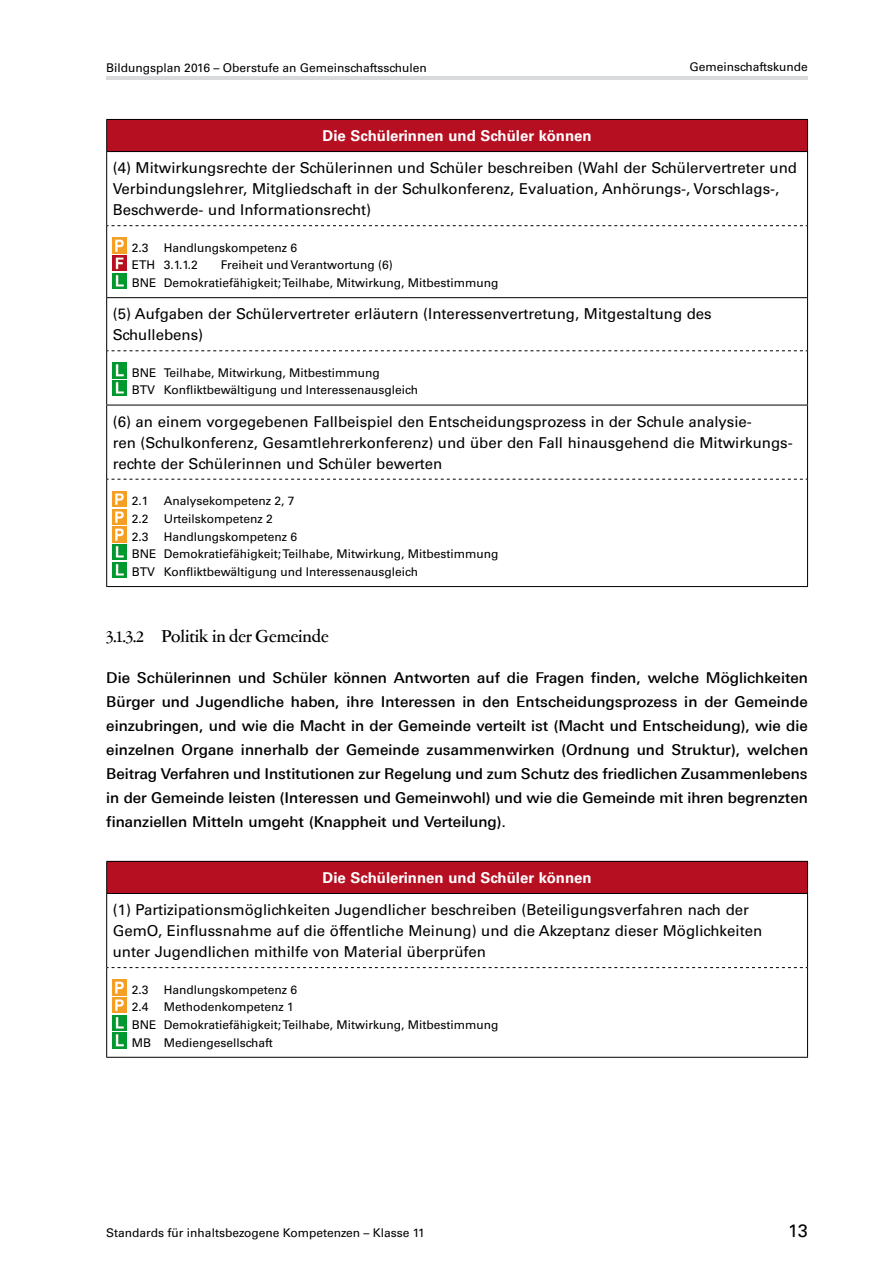
<style>
.page{position:relative;width:893px;height:1263px;background:#fff}
.page>*{position:absolute;margin:0;border:0;box-sizing:border-box;transform-origin:0 0}
.t1{font:500 19.5px "Garamont Amst SH";color:#000}
.t2{font:18px "Univers LT Std";color:#000}
.t3{font:15px/21px "Univers LT Std";color:#000}
.t4{font:500 15px/24px "Linotype Univers 530";color:#000;text-align:justify}
.t5{font:700 15px "Univers LT Std";color:#fff}
.t6{font:12px/17.7px "Univers LT Std";color:#000}
</style>
<div class="page">
<hr style="left:106px;top:77px;width:702px;height:3px;background:#d9dadb">
<div style="left:107px;top:119px;width:700px;height:33px;background:#b60f21"></div>
<hr style="left:106px;top:119px;width:702px;height:1px;background:#000">
<hr style="left:106px;top:120px;width:1px;height:31px;background:#000">
<hr style="left:807px;top:120px;width:1px;height:31px;background:#000">
<hr style="left:106px;top:151px;width:702px;height:1px;background:#000">
<hr style="left:106px;top:152px;width:1px;height:74px;background:#000">
<hr style="left:807px;top:152px;width:1px;height:74px;background:#000">
<svg style="left:107px;top:225px;width:700px;height:1px"></svg>
<hr style="left:106px;top:226px;width:1px;height:71px;background:#000">
<hr style="left:807px;top:226px;width:1px;height:71px;background:#000">
<hr style="left:106px;top:297px;width:702px;height:1px;background:#000">
<hr style="left:106px;top:298px;width:1px;height:53px;background:#000">
<hr style="left:807px;top:298px;width:1px;height:53px;background:#000">
<svg style="left:107px;top:350px;width:700px;height:1px"></svg>
<hr style="left:106px;top:351px;width:1px;height:54px;background:#000">
<hr style="left:807px;top:351px;width:1px;height:54px;background:#000">
<hr style="left:106px;top:405px;width:702px;height:1px;background:#000">
<hr style="left:106px;top:405px;width:1px;height:74px;background:#000">
<hr style="left:807px;top:405px;width:1px;height:74px;background:#000">
<svg style="left:107px;top:479px;width:700px;height:1px"></svg>
<hr style="left:106px;top:479px;width:1px;height:107px;background:#000">
<hr style="left:807px;top:479px;width:1px;height:107px;background:#000">
<hr style="left:106px;top:586px;width:702px;height:1px;background:#000">
<img style="left:113px;top:238px;width:14px;height:15px">
<img style="left:113px;top:256px;width:14px;height:15px">
<img style="left:113px;top:273px;width:14px;height:16px">
<img style="left:113px;top:363px;width:14px;height:15px">
<img style="left:113px;top:381px;width:14px;height:15px">
<img style="left:113px;top:491px;width:14px;height:16px">
<img style="left:113px;top:509px;width:14px;height:15px">
<img style="left:113px;top:527px;width:14px;height:15px">
<img style="left:113px;top:544px;width:14px;height:16px">
<img style="left:113px;top:562px;width:14px;height:15px">
<div style="left:107px;top:861px;width:700px;height:32px;background:#b60f21"></div>
<hr style="left:106px;top:861px;width:702px;height:1px;background:#000">
<hr style="left:106px;top:862px;width:1px;height:31px;background:#000">
<hr style="left:807px;top:862px;width:1px;height:31px;background:#000">
<hr style="left:106px;top:893px;width:702px;height:1px;background:#000">
<hr style="left:106px;top:894px;width:1px;height:73px;background:#000">
<hr style="left:807px;top:894px;width:1px;height:73px;background:#000">
<svg style="left:107px;top:967px;width:700px;height:1px"></svg>
<hr style="left:106px;top:967px;width:1px;height:90px;background:#000">
<hr style="left:807px;top:967px;width:1px;height:90px;background:#000">
<hr style="left:106px;top:1057px;width:702px;height:1px;background:#000">
<img style="left:113px;top:980px;width:14px;height:15px">
<img style="left:113px;top:997px;width:14px;height:16px">
<img style="left:113px;top:1015px;width:14px;height:15px">
<img style="left:113px;top:1033px;width:14px;height:15px">
<p class="t6" style="left:106px;top:59px;width:322px">Bildungsplan 2016 – Oberstufe an Gemeinschaftsschulen</p>
<p class="t6" style="left:689px;top:58px;width:120px">Gemeinschaftskunde</p>
<p class="t5" style="left:323px;top:127px;width:271px">Die Schülerinnen und Schüler können</p>
<p class="t3" style="left:113px;top:157px;width:686px">(4) Mitwirkungsrechte der Schülerinnen und Schüler beschreiben (Wahl der Schülervertreter und<br>Verbindungslehrer, Mitgliedschaft in der Schulkonferenz, Evaluation, Anhörungs-, Vorschlags-,<br>Beschwerde- und Informationsrecht)</p>
<p class="t6" style="left:132px;top:239px;width:18px">2.3</p>
<p class="t6" style="left:132px;top:239px;width:167px;text-indent:32px">Handlungskompetenz 6<br>ETH 3.1.1.2</p>
<p class="t6" style="left:132px;top:256px;width:368px;text-indent:89px">Freiheit und Verantwortung (6)<br>BNE Demokratiefähigkeit; Teilhabe, Mitwirkung, Mitbestimmung</p>
<p class="t3" style="left:113px;top:303px;width:601px">(5) Aufgaben der Schülervertreter erläutern (Interessenvertretung, Mitgestaltung des<br>Schullebens)</p>
<p class="t6" style="left:132px;top:364px;width:288px">BNE Teilhabe, Mitwirkung, Mitbestimmung<br>BTV Konfliktbewältigung und Interessenausgleich</p>
<p class="t3" style="left:113px;top:411px;width:682px">(6) an einem vorgegebenen Fallbeispiel den Entscheidungsprozess in der Schule analysie-<br>ren (Schulkonferenz, Gesamtlehrerkonferenz) und über den Fall hinausgehend die Mitwirkungs&shy;rechte der Schülerinnen und Schüler bewerten</p>
<p class="t6" style="left:132px;top:492px;width:18px">2.1</p>
<p class="t6" style="left:164px;top:492px;width:132px">Analysekompetenz 2, 7</p>
<p class="t6" style="left:132px;top:510px;width:18px">2.2</p>
<p class="t6" style="left:164px;top:510px;width:111px">Urteilskompetenz 2</p>
<p class="t6" style="left:132px;top:527px;width:18px">2.3</p>
<p class="t6" style="left:132px;top:527px;width:368px;text-indent:32px">Handlungskompetenz 6<br>BNE Demokratiefähigkeit; Teilhabe, Mitwirkung, Mitbestimmung<br>BTV Konfliktbewältigung und Interessenausgleich</p>
<h1 class="t1" style="left:106px;top:627px;width:224px">3.1.3.2 Politik in der Gemeinde</h1>
<p class="t4" style="left:106px;top:665px;width:703px">Die Schülerinnen und Schüler können Antworten auf die Fragen finden, welche Möglichkeiten Bürger und Jugendliche haben, ihre Interessen in den Entscheidungsprozess in der Gemeinde einzubringen, und wie die Macht in der Gemeinde verteilt ist (Macht und Entscheidung), wie die einzelnen Organe innerhalb der Gemeinde zusammenwirken (Ordnung und Struktur), welchen Beitrag Verfahren und Institutionen zur Regelung und zum Schutz des friedlichen Zusammenlebens in der Gemeinde leisten (Interessen und Gemeinwohl) und wie die Gemeinde mit ihren begrenzten finanziellen Mitteln umgeht (Knappheit und Verteilung).</p>
<p class="t5" style="left:323px;top:869px;width:271px">Die Schülerinnen und Schüler können</p>
<p class="t3" style="left:113px;top:899px;width:651px">(1) Partizipationsmöglichkeiten Jugendlicher beschreiben (Beteiligungsverfahren nach der<br>GemO, Einflussnahme auf die öffentliche Meinung) und die Akzeptanz dieser Möglichkeiten unter Jugendlichen mithilfe von Material überprüfen</p>
<p class="t6" style="left:132px;top:980px;width:18px">2.3</p>
<p class="t6" style="left:164px;top:980px;width:135px">Handlungskompetenz 6</p>
<p class="t6" style="left:132px;top:998px;width:18px">2.4</p>
<p class="t6" style="left:132px;top:998px;width:368px;text-indent:32px">Methodenkompetenz 1<br>BNE Demokratiefähigkeit; Teilhabe, Mitwirkung, Mitbestimmung<br>MB Mediengesellschaft</p>
<p class="t6" style="left:106px;top:1224px;width:320px">Standards für inhaltsbezogene Kompetenzen – Klasse 11</p>
<p class="t2" style="left:788px;top:1220px;width:21px">13</p>
</div>
